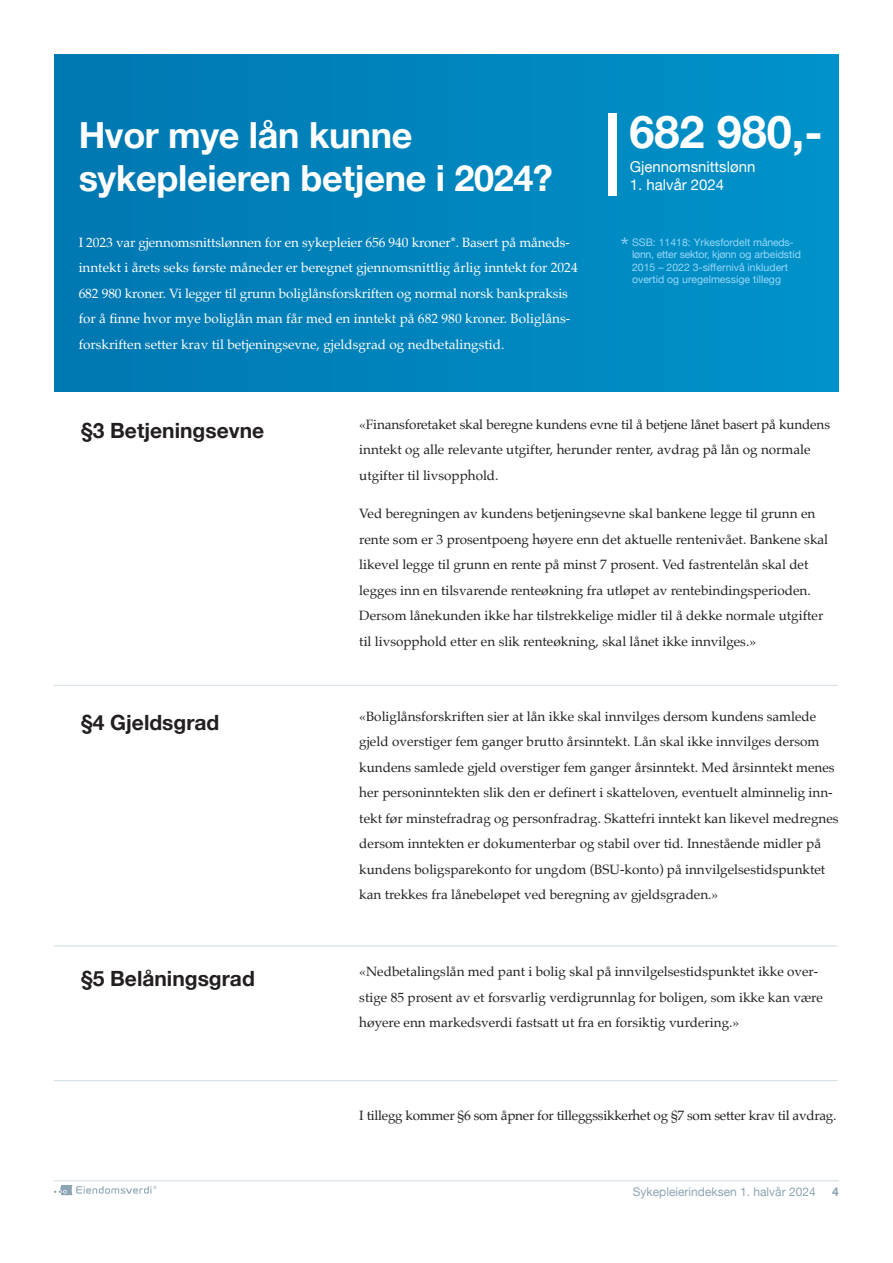
<style>
.page{position:relative;width:893px;height:1263px;background:#fff}
.page>*{position:absolute;margin:0;border:0;box-sizing:border-box;transform-origin:0 0}
.t1{font:700 45px "Helvetica Neue";color:#fff}
.t2{font:700 36px/43.2px "Helvetica Neue";letter-spacing:-.01em;color:#fff}
.t3{font:700 21px "Helvetica Neue";color:#231f20}
.Paragraph_1_1{font:21px "Palatino";color:#99d7f7}
.t4{font:15px "Helvetica Neue";color:#fff}
.Paragraph_1_1-2{font:13.5px/25.5px "Palatino";color:#231f20}
.Paragraph_1_1-3{font:13.5px/25.5px "Palatino";color:#fff}
.Paragraph_1_1-4{font:13.5px "Palatino";letter-spacing:-.02em;color:#231f20}
.t5{font:12px "Helvetica Neue";color:#8ca4b3}
.t6{font:700 12px "Helvetica Neue";color:#8ca4b3}
.t7{font:10.5px/12.6px "Helvetica Neue";color:#99d7f7}
</style>
<div class="page">
<div style="left:55px;top:55px;width:784px;height:336px;background:linear-gradient(to right,#0077b1,#0092ca)"></div>
<hr style="left:54px;top:685px;width:783px;height:1px;background:#cedae1">
<hr style="left:54px;top:945px;width:783px;height:1px;background:#cedae1">
<hr style="left:54px;top:1080px;width:783px;height:1px;background:#cedae1">
<div style="left:608px;top:113px;width:9px;height:83px;background:#fff"></div>
<hr style="left:54px;top:1180px;width:785px;height:1px;background:#cedae1">
<svg style="left:54px;top:1185px;width:102px;height:10px"></svg>
<p class="t2" style="left:79px;top:114px;width:476px">Hvor mye lån kunne sykepleieren betjene i 2024?</p>
<p class="t1" style="left:629px;top:97px;width:195px">682 980,-</p>
<p class="Paragraph_1_1-3" style="left:79px;top:229px;width:501px">I 2023 var gjennomsnittslønnen for en sykepleier 656 940 kroner*. Basert på måneds&shy;inntekt i årets seks første måneder er beregnet gjennomsnittlig årlig inntekt for 2024<br>682 980 kroner. Vi legger til grunn boliglånsforskriften og normal norsk bankpraksis for å finne hvor mye boliglån man får med en inntekt på 682 980 kroner. Boliglåns&shy;forskriften setter krav til betjeningsevne, gjeldsgrad og nedbetalingstid.</p>
<p class="t4" style="left:630px;top:156px;width:127px">Gjennomsnittslønn</p>
<p class="t4" style="left:630px;top:174px;width:96px">1. halvår 2024</p>
<p class="Paragraph_1_1" style="left:620px;top:228px;width:10px">*</p>
<p class="t7" style="left:632px;top:236px;width:171px">SSB: 11418: Yrkesfordelt måneds&shy;lønn, etter sektor, kjønn og arbeidstid 2015 – 2022 3-siffernivå inkludert overtid og uregelmessige tillegg</p>
<p class="t3" style="left:81px;top:414px;width:185px">§3 Betjeningsevne</p>
<p class="Paragraph_1_1-2" style="left:359px;top:411px;width:472px">«Finansforetaket skal beregne kundens evne til å betjene lånet basert på kundens inntekt og alle relevante utgifter, herunder renter, avdrag på lån og normale utgifter til livsopphold.</p>
<p class="Paragraph_1_1-2" style="left:359px;top:501px;width:470px">Ved beregningen av kundens betjeningsevne skal bankene legge til grunn en rente som er 3 prosentpoeng høyere enn det aktuelle rentenivået. Bankene skal likevel legge til grunn en rente på minst 7 prosent. Ved fastrentelån skal det legges inn en tilsvarende renteøkning fra utløpet av rentebindingsperioden.<br>Dersom lånekunden ikke har tilstrekkelige midler til å dekke normale utgifter til livsopphold etter en slik renteøkning, skal lånet ikke innvilges.»</p>
<p class="t3" style="left:81px;top:706px;width:140px">§4 Gjeldsgrad</p>
<p class="Paragraph_1_1-2" style="left:359px;top:703px;width:481px">«Boliglånsforskriften sier at lån ikke skal innvilges dersom kundens samlede gjeld overstiger fem ganger brutto årsinntekt. Lån skal ikke innvilges dersom kundens samlede gjeld overstiger fem ganger årsinntekt. Med årsinntekt menes her personinntekten slik den er definert i skatteloven, eventuelt alminnelig inn&shy;tekt før minstefradrag og personfradrag. Skattefri inntekt kan likevel medregnes dersom inntekten er dokumenterbar og stabil over tid. Innestående midler på kundens boligsparekonto for ungdom (BSU-konto) på innvilgelsestidspunktet kan trekkes fra lånebeløpet ved beregning av gjeldsgraden.»</p>
<p class="t3" style="left:81px;top:962px;width:175px">§5 Belåningsgrad</p>
<p class="Paragraph_1_1-2" style="left:359px;top:959px;width:465px">«Nedbetalingslån med pant i bolig skal på innvilgelsestidspunktet ikke over&shy;stige 85 prosent av et forsvarlig verdigrunnlag for boligen, som ikke kan være høyere enn markedsverdi fastsatt ut fra en forsiktig vurdering.»</p>
<p class="Paragraph_1_1-4" style="left:359px;top:1104px;width:479px">I tillegg kommer §6 som åpner for tilleggssikkerhet og §7 som setter krav til avdrag.</p>
<p class="t5" style="left:633px;top:1183px;width:184px">Sykepleierindeksen 1. halvår 2024</p>
<p class="t6" style="left:832px;top:1182px;width:8px">4</p>
</div>
